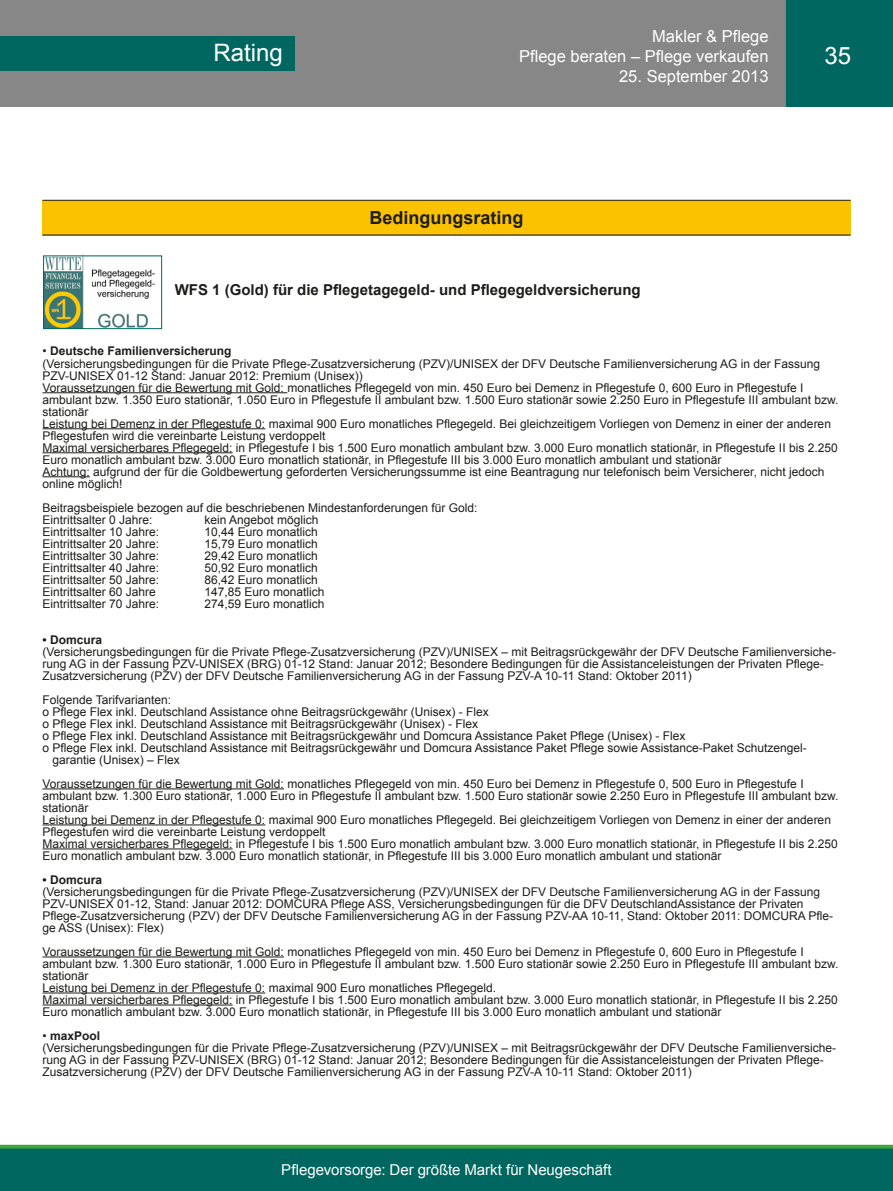
<style>
.page{position:relative;width:893px;height:1191px;background:#fff}
.page>*{position:absolute;margin:0;border:0;box-sizing:border-box;transform-origin:0 0}
.t1{font:24px "Arial";color:#fff}
.t2{font:700 18px "Arial";color:#1d1d1b}
.t3{font:16.5px/19.8px "Arial";color:#fff;text-align:right}
.t4{font:700 15px "Arial";color:#1d1d1b}
.t5{font:15px "Arial";color:#fff}
.t6{font:12px/12px "Arial";color:#1d1d1b}
.t7{font:700 12px "Arial";color:#1d1d1b}
.s1{font-weight:700}
</style>
<div class="page">
<div style="left:0;top:1148px;width:893px;height:43px;background:#006760"></div>
<svg style="left:0;top:1144px;width:893px;height:4px;background:#64b65c"></svg>
<div style="left:0;top:0;width:893px;height:106px;background:#878787"></div>
<div style="left:0;top:36px;width:295px;height:34px;background:#006760"></div>
<div style="left:787px;top:0;width:106px;height:106px;background:#006760"></div>
<div style="left:43px;top:200px;width:807px;height:35px;background:#fbc200"></div>
<hr style="left:43px;top:392px;width:244px;height:1px;background:#1d1d1b">
<hr style="left:43px;top:428px;width:222px;height:1px;background:#1d1d1b">
<hr style="left:43px;top:452px;width:190px;height:1px;background:#1d1d1b">
<hr style="left:43px;top:476px;width:47px;height:1px;background:#1d1d1b">
<hr style="left:43px;top:788px;width:241px;height:1px;background:#1d1d1b">
<hr style="left:43px;top:824px;width:222px;height:1px;background:#1d1d1b">
<hr style="left:43px;top:848px;width:190px;height:1px;background:#1d1d1b">
<hr style="left:43px;top:956px;width:241px;height:1px;background:#1d1d1b">
<hr style="left:43px;top:992px;width:222px;height:1px;background:#1d1d1b">
<hr style="left:43px;top:1004px;width:190px;height:1px;background:#1d1d1b">
<img style="left:45px;top:257px;width:110px;height:70px">
<div style="left:43px;top:255px;width:119px;height:74px;border:1px solid #006760"></div>
<hr style="left:43px;top:200px;width:808px;height:1px;background:#1d1d1b">
<hr style="left:43px;top:235px;width:808px;height:1px;background:#1d1d1b">
<h3 class="t3" style="left:519px;top:27px;width:251px">Makler &amp; Pflege<br>Pflege beraten – Pflege verkaufen</h3>
<h3 class="t3" style="left:619px;top:66px;width:151px">25. September 2013</h3>
<h1 class="t1" style="left:213px;top:37px;width:71px">Rating</h1>
<h1 class="t1" style="left:824px;top:40px;width:28px">35</h1>
<h2 class="t2" style="left:369px;top:205px;width:156px">Bedingungsrating</h2>
<p class="t4" style="left:175px;top:280px;width:467px">WFS 1 (Gold) für die Pflegetagegeld- und Pflegegeldversicherung</p>
<p class="t6" style="left:43px;top:345px;width:797px">• <span class="s1">Deutsche Familienversicherung<br></span>(Versicherungsbedingungen für die Private Pflege-Zusatzversicherung (PZV)/UNISEX der DFV Deutsche Familienversicherung AG in der Fassung PZV-UNISEX 01-12 Stand: Januar 2012: Premium (Unisex))<br>Voraussetzungen für die Bewertung mit Gold: monatliches Pflegegeld von min. 450 Euro bei Demenz in Pflegestufe 0, 600 Euro in Pflegestufe I ambulant bzw. 1.350 Euro stationär, 1.050 Euro in Pflegestufe II ambulant bzw. 1.500 Euro stationär sowie 2.250 Euro in Pflegestufe III ambulant bzw. stationär<br>Leistung bei Demenz in der Pflegestufe 0: maximal 900 Euro monatliches Pflegegeld. Bei gleichzeitigem Vorliegen von Demenz in einer der anderen Pflegestufen wird die vereinbarte Leistung verdoppelt<br>Maximal versicherbares Pflegegeld: in Pflegestufe I bis 1.500 Euro monatlich ambulant bzw. 3.000 Euro monatlich stationär, in Pflegestufe II bis 2.250<br>Euro monatlich ambulant bzw. 3.000 Euro monatlich stationär, in Pflegestufe III bis 3.000 Euro monatlich ambulant und stationär<br>Achtung: aufgrund der für die Goldbewertung geforderten Versicherungssumme ist eine Beantragung nur telefonisch beim Versicherer, nicht jedoch online möglich!</p>
<p class="t6" style="left:43px;top:501px;width:436px">Beitragsbeispiele bezogen auf die beschriebenen Mindestanforderungen für Gold:<br>Eintrittsalter 0 Jahre:</p>
<p class="t6" style="left:205px;top:513px;width:116px">kein Angebot möglich</p>
<p class="t6" style="left:43px;top:525px;width:118px">Eintrittsalter 10 Jahre:</p>
<p class="t6" style="left:205px;top:525px;width:115px">10,44 Euro monatlich</p>
<p class="t6" style="left:43px;top:537px;width:118px">Eintrittsalter 20 Jahre:</p>
<p class="t6" style="left:205px;top:537px;width:115px">15,79 Euro monatlich</p>
<p class="t6" style="left:43px;top:549px;width:118px">Eintrittsalter 30 Jahre:</p>
<p class="t6" style="left:205px;top:549px;width:115px">29,42 Euro monatlich</p>
<p class="t6" style="left:43px;top:561px;width:118px">Eintrittsalter 40 Jahre:</p>
<p class="t6" style="left:205px;top:561px;width:115px">50,92 Euro monatlich</p>
<p class="t6" style="left:43px;top:573px;width:118px">Eintrittsalter 50 Jahre:</p>
<p class="t6" style="left:205px;top:573px;width:115px">86,42 Euro monatlich</p>
<p class="t6" style="left:43px;top:585px;width:115px">Eintrittsalter 60 Jahre</p>
<p class="t6" style="left:205px;top:585px;width:122px">147,85 Euro monatlich</p>
<p class="t6" style="left:43px;top:597px;width:118px">Eintrittsalter 70 Jahre:</p>
<p class="t6" style="left:205px;top:597px;width:122px">274,59 Euro monatlich</p>
<p class="t7" style="left:43px;top:631px;width:61px">• Domcura</p>
<p class="t6" style="left:43px;top:645px;width:795px">(Versicherungsbedingungen für die Private Pflege-Zusatzversicherung (PZV)/UNISEX – mit Beitragsrückgewähr der DFV Deutsche Familienversiche&shy;rung AG in der Fassung PZV-UNISEX (BRG) 01-12 Stand: Januar 2012; Besondere Bedingungen für die Assistanceleistungen der Privaten Pflege-<br>Zusatzversicherung (PZV) der DFV Deutsche Familienversicherung AG in der Fassung PZV-A 10-11 Stand: Oktober 2011)</p>
<p class="t6" style="left:43px;top:693px;width:130px">Folgende Tarifvarianten:</p>
<p class="t6" style="left:43px;top:705px;width:448px">o Pflege Flex inkl. Deutschland Assistance ohne Beitragsrückgewähr (Unisex) - Flex</p>
<p class="t6" style="left:43px;top:717px;width:437px">o Pflege Flex inkl. Deutschland Assistance mit Beitragsrückgewähr (Unisex) - Flex</p>
<p class="t6" style="left:43px;top:729px;width:644px">o Pflege Flex inkl. Deutschland Assistance mit Beitragsrückgewähr und Domcura Assistance Paket Pflege (Unisex) - Flex</p>
<p class="t6" style="left:43px;top:741px;width:766px">o Pflege Flex inkl. Deutschland Assistance mit Beitragsrückgewähr und Domcura Assistance Paket Pflege sowie Assistance-Paket Schutzengel-</p>
<p class="t6" style="left:53px;top:753px;width:129px">garantie (Unisex) – Flex</p>
<p class="t6" style="left:43px;top:777px;width:797px">Voraussetzungen für die Bewertung mit Gold: monatliches Pflegegeld von min. 450 Euro bei Demenz in Pflegestufe 0, 500 Euro in Pflegestufe I ambulant bzw. 1.300 Euro stationär, 1.000 Euro in Pflegestufe II ambulant bzw. 1.500 Euro stationär sowie 2.250 Euro in Pflegestufe III ambulant bzw. stationär<br>Leistung bei Demenz in der Pflegestufe 0: maximal 900 Euro monatliches Pflegegeld. Bei gleichzeitigem Vorliegen von Demenz in einer der anderen Pflegestufen wird die vereinbarte Leistung verdoppelt<br>Maximal versicherbares Pflegegeld: in Pflegestufe I bis 1.500 Euro monatlich ambulant bzw. 3.000 Euro monatlich stationär, in Pflegestufe II bis 2.250<br>Euro monatlich ambulant bzw. 3.000 Euro monatlich stationär, in Pflegestufe III bis 3.000 Euro monatlich ambulant und stationär</p>
<p class="t7" style="left:43px;top:871px;width:61px">• Domcura</p>
<p class="t6" style="left:43px;top:885px;width:792px">(Versicherungsbedingungen für die Private Pflege-Zusatzversicherung (PZV)/UNISEX der DFV Deutsche Familienversicherung AG in der Fassung PZV-UNISEX 01-12, Stand: Januar 2012: DOMCURA Pflege ASS, Versicherungsbedingungen für die DFV DeutschlandAssistance der Privaten Pflege-Zusatzversicherung (PZV) der DFV Deutsche Familienversicherung AG in der Fassung PZV-AA 10-11, Stand: Oktober 2011: DOMCURA Pfle&shy;ge ASS (Unisex): Flex)</p>
<p class="t6" style="left:43px;top:945px;width:797px">Voraussetzungen für die Bewertung mit Gold: monatliches Pflegegeld von min. 450 Euro bei Demenz in Pflegestufe 0, 600 Euro in Pflegestufe I ambulant bzw. 1.300 Euro stationär, 1.000 Euro in Pflegestufe II ambulant bzw. 1.500 Euro stationär sowie 2.250 Euro in Pflegestufe III ambulant bzw. stationär<br>Leistung bei Demenz in der Pflegestufe 0: maximal 900 Euro monatliches Pflegegeld.<br>Maximal versicherbares Pflegegeld: in Pflegestufe I bis 1.500 Euro monatlich ambulant bzw. 3.000 Euro monatlich stationär, in Pflegestufe II bis 2.250<br>Euro monatlich ambulant bzw. 3.000 Euro monatlich stationär, in Pflegestufe III bis 3.000 Euro monatlich ambulant und stationär</p>
<p class="t6" style="left:43px;top:1029px;width:795px">• <span class="s1">maxPool<br></span>(Versicherungsbedingungen für die Private Pflege-Zusatzversicherung (PZV)/UNISEX – mit Beitragsrückgewähr der DFV Deutsche Familienversiche&shy;rung AG in der Fassung PZV-UNISEX (BRG) 01-12 Stand: Januar 2012; Besondere Bedingungen für die Assistanceleistungen der Privaten Pflege-Zusatzversicherung (PZV) der DFV Deutsche Familienversicherung AG in der Fassung PZV-A 10-11 Stand: Oktober 2011)</p>
<p class="t5" style="left:281px;top:1160px;width:332px">Pflegevorsorge: Der größte Markt für Neugeschäft</p>
</div>
